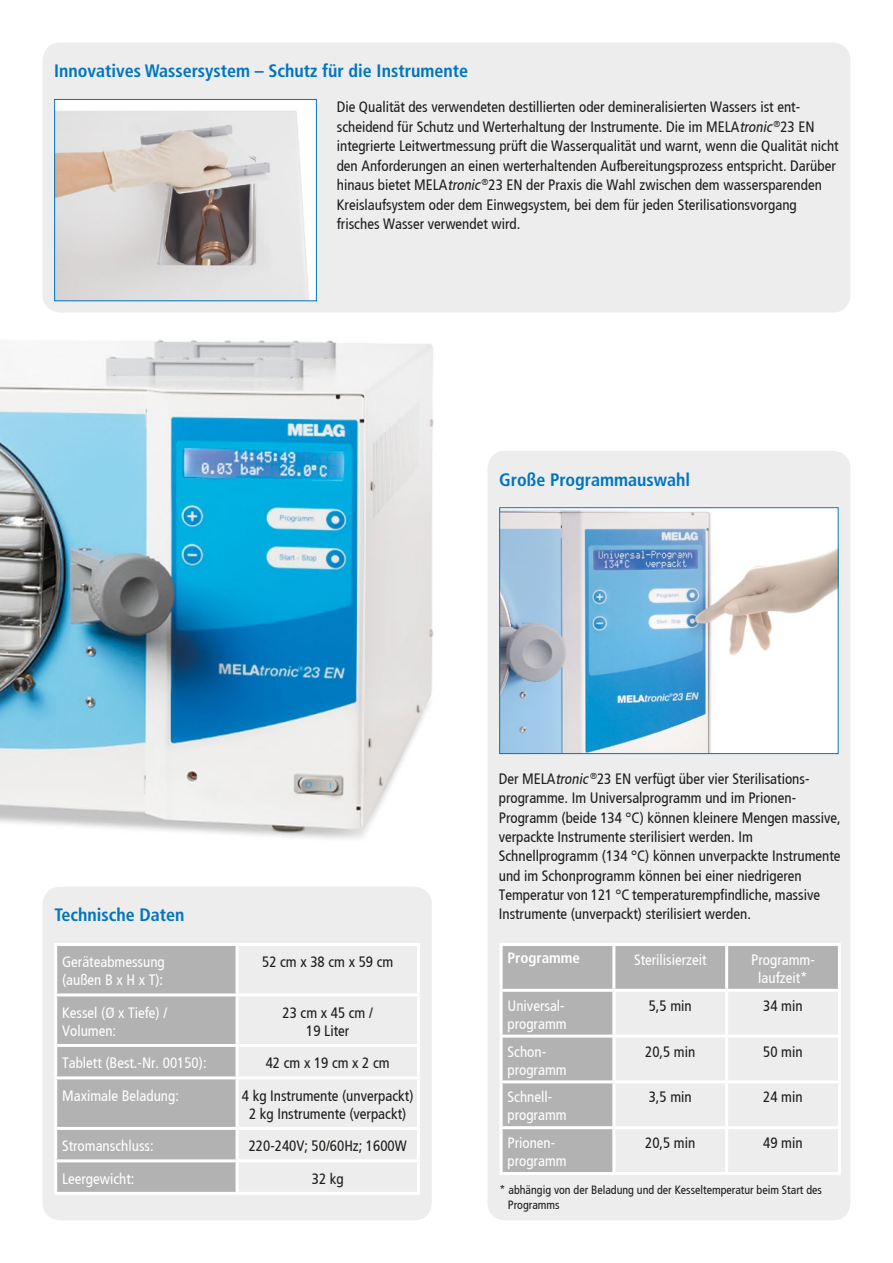
<style>
.page{position:relative;width:893px;height:1263px;background:#fff}
.page>*{position:absolute;margin:0;border:0;box-sizing:border-box;transform-origin:0 0}
.t1{font:700 condensed 18px "Frutiger";color:#0075bf}
.t2{font:condensed 15px/19.4px "Frutiger";color:#1d1d1b}
.t3{font:condensed 15px/18px "Frutiger";color:#fff}
.t4{font:700 condensed 15px "Frutiger";color:#fff}
.t5{font:condensed 12px/14.4px "Frutiger";color:#1d1d1b}
.s1{font-style:italic}
</style>
<div class="page">
<div style="left:487px;top:451px;width:363px;height:769px;background:#ededed;border-radius:18px"></div>
<img style="left:0;top:299px;width:434px;height:540px">
<div style="left:43px;top:43px;width:807px;height:270px;background:#ededed;border-radius:18px"></div>
<img style="left:56px;top:101px;width:259px;height:198px">
<div style="left:54px;top:99px;width:263px;height:202px;border:1px solid #0075bf"></div>
<img style="left:501px;top:509px;width:335px;height:243px">
<div style="left:499px;top:507px;width:339px;height:247px;border:1px solid #0075bf"></div>
<div style="left:503px;top:946px;width:335px;height:226px;background:#b3b2b2"></div>
<svg style="left:615px;top:992px;width:223px;height:180px"></svg>
<hr style="left:500px;top:943px;width:114px;height:3px;background:#fff">
<hr style="left:500px;top:946px;width:3px;height:43px;background:#fff">
<hr style="left:614px;top:943px;width:113px;height:3px;background:#fff">
<hr style="left:612px;top:946px;width:3px;height:43px;background:#fff">
<hr style="left:727px;top:943px;width:114px;height:3px;background:#fff">
<hr style="left:725px;top:946px;width:3px;height:43px;background:#fff">
<hr style="left:838px;top:946px;width:3px;height:43px;background:#fff">
<hr style="left:500px;top:989px;width:114px;height:3px;background:#fff">
<hr style="left:500px;top:992px;width:3px;height:42px;background:#fff">
<hr style="left:614px;top:989px;width:113px;height:3px;background:#fff">
<hr style="left:612px;top:992px;width:3px;height:42px;background:#fff">
<hr style="left:727px;top:989px;width:114px;height:3px;background:#fff">
<hr style="left:725px;top:992px;width:3px;height:42px;background:#fff">
<hr style="left:838px;top:992px;width:3px;height:42px;background:#fff">
<hr style="left:500px;top:1034px;width:114px;height:3px;background:#fff">
<hr style="left:500px;top:1037px;width:3px;height:43px;background:#fff">
<hr style="left:614px;top:1034px;width:113px;height:3px;background:#fff">
<hr style="left:612px;top:1037px;width:3px;height:43px;background:#fff">
<hr style="left:727px;top:1034px;width:114px;height:3px;background:#fff">
<hr style="left:725px;top:1037px;width:3px;height:43px;background:#fff">
<hr style="left:838px;top:1037px;width:3px;height:43px;background:#fff">
<hr style="left:500px;top:1080px;width:114px;height:3px;background:#fff">
<hr style="left:500px;top:1083px;width:3px;height:43px;background:#fff">
<hr style="left:614px;top:1080px;width:113px;height:3px;background:#fff">
<hr style="left:612px;top:1083px;width:3px;height:43px;background:#fff">
<hr style="left:727px;top:1080px;width:114px;height:3px;background:#fff">
<hr style="left:725px;top:1083px;width:3px;height:43px;background:#fff">
<hr style="left:838px;top:1083px;width:3px;height:43px;background:#fff">
<hr style="left:500px;top:1126px;width:114px;height:3px;background:#fff">
<hr style="left:500px;top:1129px;width:3px;height:43px;background:#fff">
<hr style="left:614px;top:1126px;width:113px;height:3px;background:#fff">
<hr style="left:612px;top:1129px;width:3px;height:43px;background:#fff">
<hr style="left:727px;top:1126px;width:114px;height:3px;background:#fff">
<hr style="left:725px;top:1129px;width:3px;height:43px;background:#fff">
<hr style="left:838px;top:1129px;width:3px;height:43px;background:#fff">
<hr style="left:500px;top:1172px;width:114px;height:3px;background:#fff">
<hr style="left:614px;top:1172px;width:113px;height:3px;background:#fff">
<hr style="left:727px;top:1172px;width:114px;height:3px;background:#fff">
<div style="left:43px;top:887px;width:389px;height:333px;background:#ededed;border-radius:18px"></div>
<div style="left:57px;top:946px;width:179px;height:246px;background:#b3b2b2"></div>
<hr style="left:54px;top:943px;width:183px;height:3px;background:#fff">
<hr style="left:54px;top:946px;width:3px;height:47px;background:#fff">
<hr style="left:237px;top:943px;width:183px;height:3px;background:#fff">
<hr style="left:236px;top:946px;width:3px;height:47px;background:#fff">
<hr style="left:417px;top:946px;width:3px;height:47px;background:#fff">
<hr style="left:54px;top:993px;width:183px;height:3px;background:#fff">
<hr style="left:54px;top:996px;width:3px;height:48px;background:#fff">
<hr style="left:237px;top:993px;width:183px;height:3px;background:#fff">
<hr style="left:236px;top:996px;width:3px;height:48px;background:#fff">
<hr style="left:417px;top:996px;width:3px;height:48px;background:#fff">
<hr style="left:54px;top:1044px;width:183px;height:3px;background:#fff">
<hr style="left:54px;top:1047px;width:3px;height:29px;background:#fff">
<hr style="left:237px;top:1044px;width:183px;height:3px;background:#fff">
<hr style="left:236px;top:1047px;width:3px;height:29px;background:#fff">
<hr style="left:417px;top:1047px;width:3px;height:29px;background:#fff">
<hr style="left:54px;top:1076px;width:183px;height:3px;background:#fff">
<hr style="left:54px;top:1079px;width:3px;height:48px;background:#fff">
<hr style="left:237px;top:1076px;width:183px;height:3px;background:#fff">
<hr style="left:236px;top:1079px;width:3px;height:48px;background:#fff">
<hr style="left:417px;top:1079px;width:3px;height:48px;background:#fff">
<hr style="left:54px;top:1127px;width:183px;height:3px;background:#fff">
<hr style="left:54px;top:1130px;width:3px;height:29px;background:#fff">
<hr style="left:237px;top:1127px;width:183px;height:3px;background:#fff">
<hr style="left:236px;top:1130px;width:3px;height:29px;background:#fff">
<hr style="left:417px;top:1130px;width:3px;height:29px;background:#fff">
<hr style="left:54px;top:1159px;width:183px;height:3px;background:#fff">
<hr style="left:54px;top:1162px;width:3px;height:30px;background:#fff">
<hr style="left:237px;top:1159px;width:183px;height:3px;background:#fff">
<hr style="left:236px;top:1162px;width:3px;height:30px;background:#fff">
<hr style="left:417px;top:1162px;width:3px;height:30px;background:#fff">
<hr style="left:54px;top:1192px;width:183px;height:3px;background:#fff">
<hr style="left:237px;top:1192px;width:183px;height:3px;background:#fff">
<p class="t1" style="left:54px;top:60px;width:415px">Innovatives Wassersystem – Schutz für die Instrumente</p>
<p class="t2" style="left:337px;top:97px;width:503px">Die Qualität des verwendeten destillierten oder demineralisierten Wassers ist ent&shy;scheidend für Schutz und Werterhaltung der Instrumente. Die im MELA<span class="s1">tronic</span><sup>®</sup>23 EN integrierte Leitwertmessung prüft die Wasserqualität und warnt, wenn die Qualität nicht den Anforderungen an einen werterhaltenden Aufbereitungsprozess entspricht. Darüber hinaus bietet MELA<span class="s1">tronic</span><sup>®</sup>23 EN der Praxis die Wahl zwischen dem wassersparenden Kreislaufsystem oder dem Einwegsystem, bei dem für jeden Sterilisationsvorgang frisches Wasser verwendet wird.</p>
<p class="t1" style="left:499px;top:469px;width:192px">Große Programmauswahl</p>
<p class="t1" style="left:54px;top:904px;width:132px">Technische Daten</p>
<p class="t3" style="left:62px;top:953px;width:104px">Geräteabmessung (außen B x H x T):</p>
<p class="t2" style="left:262px;top:952px;width:133px">52 cm x 38 cm x 59 cm</p>
<p class="t3" style="left:62px;top:1004px;width:107px">Kessel (Ø x Tiefe) /<br>Volumen:</p>
<p class="t2" style="left:283px;top:1004px;width:92px;line-height:18px;text-align:center">23 cm x 45 cm /<br>19 Liter</p>
<p class="t3" style="left:62px;top:1054px;width:146px">Tablett (Best.-Nr. 00150):</p>
<p class="t2" style="left:266px;top:1053px;width:125px">42 cm x 19 cm x 2 cm</p>
<p class="t3" style="left:62px;top:1087px;width:118px">Maximale Beladung:</p>
<p class="t2" style="left:242px;top:1087px;width:173px;line-height:18px;text-align:center">4 kg Instrumente (unverpackt)<br>2 kg Instrumente (verpackt)</p>
<p class="t3" style="left:62px;top:1137px;width:93px">Stromanschluss:</p>
<p class="t2" style="left:249px;top:1136px;width:159px">220-240V; 50/60Hz; 1600W</p>
<p class="t3" style="left:62px;top:1169px;width:74px">Leergewicht:</p>
<p class="t2" style="left:312px;top:1169px;width:33px">32 kg</p>
<p class="t2" style="left:499px;top:769px;width:343px">Der MELA<span class="s1">tronic</span><sup>®</sup>23 EN verfügt über vier Sterilisations&shy;programme. Im Universalprogramm und im Prionen-Programm (beide 134 °C) können kleinere Mengen massive, verpackte Instrumente sterilisiert werden. Im Schnellprogramm (134 °C) können unverpackte Instrumente und im Schonprogramm können bei einer niedrigeren Temperatur von 121 °C temperaturempfindliche, massive Instrumente (unverpackt) sterilisiert werden.</p>
<p class="t4" style="left:507px;top:949px;width:74px">Programme</p>
<p class="t3" style="left:634px;top:951px;width:74px">Sterilisierzeit</p>
<p class="t3" style="left:751px;top:951px;width:65px;text-align:center">Programm&shy;laufzeit*</p>
<p class="t3" style="left:507px;top:997px;width:61px">Universal&shy;programm</p>
<p class="t2" style="left:649px;top:996px;width:44px">5,5 min</p>
<p class="t2" style="left:763px;top:996px;width:41px">34 min</p>
<p class="t3" style="left:507px;top:1042px;width:61px">Schon&shy;programm</p>
<p class="t2" style="left:645px;top:1042px;width:52px">20,5 min</p>
<p class="t2" style="left:763px;top:1042px;width:41px">50 min</p>
<p class="t3" style="left:507px;top:1088px;width:61px">Schnell&shy;programm</p>
<p class="t2" style="left:649px;top:1087px;width:44px">3,5 min</p>
<p class="t2" style="left:763px;top:1087px;width:41px">24 min</p>
<p class="t3" style="left:507px;top:1134px;width:61px">Prionen&shy;programm</p>
<p class="t2" style="left:645px;top:1133px;width:52px">20,5 min</p>
<p class="t2" style="left:763px;top:1133px;width:41px">49 min</p>
<p class="t5" style="left:508px;top:1183px;width:315px;text-indent:-8px">* abhängig von der Beladung und der Kesseltemperatur beim Start des<br>Programms</p>
</div>
